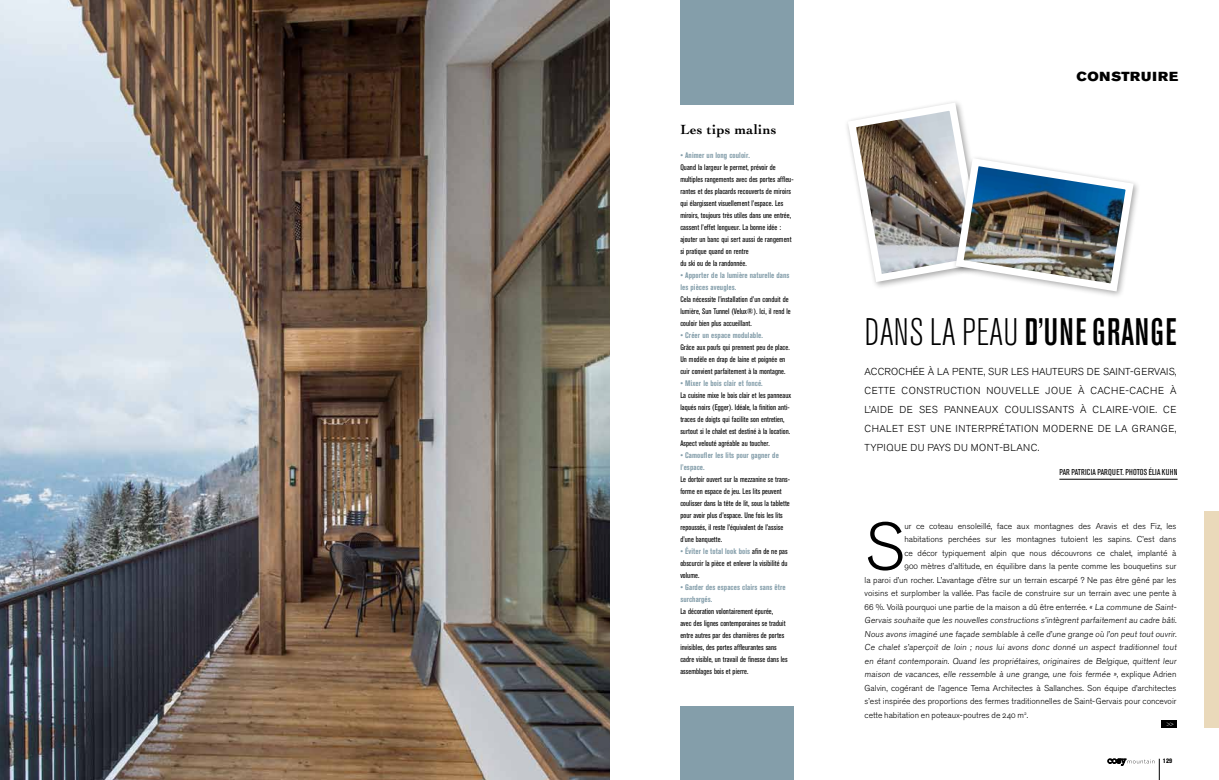
<style>
.page{position:relative;width:1219px;height:780px;background:#fff}
.page>*{position:absolute;margin:0;border:0;box-sizing:border-box;transform-origin:0 0}
.t1{font:65.9px "Akzidenz Grotesk BE Light Os F";color:#000}
.t2{font:500 condensed 38px "Akzidenz Grotesk BE";color:#000}
.t3{font:700 14px "Cochin";letter-spacing:.025em;color:#000}
.t4{font:13px "Akzidenz Grotesk BE Super";letter-spacing:.05em;color:#000;scale:1.08 1}
.t5{font:10px "Akzidenz Grotesk BE Light Os F";letter-spacing:.05em;color:#000}
.t6{font:8.5px "Akzidenz Grotesk BE Light Os F";color:#000}
.t7{font:condensed 8.5px "Akzidenz Grotesk BE";letter-spacing:.02em;color:#000}
.t8{font:condensed 8px/12px "Akzidenz Grotesk BE";letter-spacing:.01em;color:#000}
.t9{font:700 condensed 8px/12px "Akzidenz Grotesk BE";letter-spacing:.01em;color:#849eaa}
.t10{font:800 condensed 6.3px "Akzidenz Grotesk BE";color:#000}
.t11{font:5px "Akzidenz Grotesk BE Light Os F";color:#fff}
.s1{color:#849eaa}
.s2{font-weight:700;color:#849eaa}
.s3{font-weight:300}
</style>
<div class="page">
<svg style="left:1108px;top:758px;width:52px;height:22px"></svg>
<hr style="left:1059px;top:479px;width:118px;height:1px;background:#000">
<img style="left:0;top:0;width:609px;height:780px">
<div style="left:680px;top:706px;width:114px;height:74px;background:#849eaa"></div>
<div style="left:680px;top:0;width:114px;height:105px;background:#849eaa"></div>
<div style="left:1160px;top:720px;width:16px;height:7px;background:#000"></div>
<div style="left:1205px;top:510px;width:14px;height:217px;background:#ead9ba"></div>
<img style="left:847px;top:102px;width:291px;height:193px">
<h3 class="t3" style="left:680px;top:121px;width:98px">Les tips malins</h3>
<p class="t8" style="left:680px;top:149px;width:115px"><span class="s1">•</span> <span class="s2">Animer un long couloir.<br></span>Quand la largeur le permet, prévoir de multiples rangements avec des portes affleu&shy;rantes et des placards recouverts de miroirs qui élargissent visuellement l’espace. Les miroirs, toujours très utiles dans une entrée, cassent l’effet longueur. La bonne idée : ajouter un banc qui sert aussi de rangement si pratique quand on rentre<br>du ski ou de la randonnée.</p>
<p class="t9" style="left:680px;top:269px;width:111px">• Apporter de la lumière naturelle dans les pièces aveugles.</p>
<p class="t8" style="left:680px;top:293px;width:112px">Cela nécessite l’installation d’un conduit de lumière, Sun Tunnel (Velux®). Ici, il rend le couloir bien plus accueillant.</p>
<p class="t9" style="left:680px;top:329px;width:84px">• Créer un espace modulable.</p>
<p class="t8" style="left:680px;top:341px;width:111px">Grâce aux poufs qui prennent peu de place.<br>Un modèle en drap de laine et poignée en cuir convient parfaitement à la montagne.</p>
<p class="t9" style="left:680px;top:377px;width:84px">• Mixer le bois clair et foncé.</p>
<p class="t8" style="left:680px;top:389px;width:112px">La cuisine mixe le bois clair et les panneaux laqués noirs (Egger). Idéale, la finition anti&shy;traces de doigts qui facilite son entretien, surtout si le chalet est destiné à la location.<br>Aspect velouté agréable au toucher.</p>
<p class="t9" style="left:680px;top:449px;width:100px">• Camoufler les lits pour gagner de l’espace.</p>
<p class="t8" style="left:680px;top:473px;width:111px">Le dortoir ouvert sur la mezzanine se trans&shy;forme en espace de jeu. Les lits peuvent coulisser dans la tête de lit, sous la tablette pour avoir plus d’espace. Une fois les lits repoussés, il reste l’équivalent de l’assise d’une banquette.</p>
<p class="t8" style="left:680px;top:545px;width:109px;text-align:justify"><span class="s2">• Éviter le total look bois</span> afin de ne pas obscurcir la pièce et enlever la visibilité du volume.</p>
<p class="t9" style="left:680px;top:581px;width:107px">• Garder des espaces clairs sans être surchargés.</p>
<p class="t8" style="left:680px;top:605px;width:109px">La décoration volontairement épurée,<br>avec des lignes contemporaines se traduit entre autres par des charnières de portes invisibles, des portes affleurantes sans cadre visible, un travail de finesse dans les assemblages bois et pierre.</p>
<h3 class="t4" style="left:1076px;top:69px;width:96px">CONSTRUIRE</h3>
<h2 class="t2" style="left:865px;top:310px;width:313px"><span class="s3">DANS LA PEAU</span> D’UN E GRANGE</h2>
<p class="t5" style="left:865px;top:366px;width:14px">Accrochée</p>
<p class="t5" style="left:928px;top:366px;width:32px">àla pente</p>
<p class="t5" style="left:984px;top:366px;width:13px">, sur</p>
<p class="t5" style="left:1011px;top:366px;width:7px">les</p>
<p class="t5" style="left:1032px;top:366px;width:8px">hauteurs</p>
<p class="t5" style="left:1087px;top:366px;width:29px">de Saint</p>
<p class="t5" style="left:1130px;top:366px;width:18px">-Gervais</p>
<p class="t5" style="left:1175px;top:366px;width:3px">,</p>
<p class="t5" style="left:865px;top:385px;width:8px">cette</p>
<p class="t5" style="left:902px;top:385px;width:8px">construction</p>
<p class="t5" style="left:986px;top:385px;width:8px">nouvelle</p>
<p class="t5" style="left:1046px;top:385px;width:8px">joue</p>
<p class="t5" style="left:1078px;top:385px;width:21px">à cache</p>
<p class="t5" style="left:1125px;top:385px;width:12px">-cache</p>
<p class="t5" style="left:1170px;top:385px;width:6px">à</p>
<p class="t5" style="left:865px;top:404px;width:13px">l’aide</p>
<p class="t5" style="left:900px;top:404px;width:8px">de</p>
<p class="t5" style="left:919px;top:404px;width:8px">ses</p>
<p class="t5" style="left:944px;top:404px;width:8px">panneaux</p>
<p class="t5" style="left:1005px;top:404px;width:8px">coulissants</p>
<p class="t5" style="left:1080px;top:404px;width:20px">à claire</p>
<p class="t5" style="left:1129px;top:404px;width:11px">-voie</p>
<p class="t5" style="left:1155px;top:404px;width:21px">. Ce</p>
<p class="t5" style="left:865px;top:423px;width:8px">chalet</p>
<p class="t5" style="left:908px;top:423px;width:7px">est</p>
<p class="t5" style="left:930px;top:423px;width:8px">une</p>
<p class="t5" style="left:955px;top:423px;width:7px">interprétation</p>
<p class="t5" style="left:1043px;top:423px;width:9px">moderne</p>
<p class="t5" style="left:1098px;top:423px;width:42px">delagrange</p>
<p class="t5" style="left:1175px;top:423px;width:3px">,</p>
<p class="t5" style="left:865px;top:442px;width:8px">typique</p>
<p class="t5" style="left:910px;top:442px;width:24px">du pays</p>
<p class="t5" style="left:954px;top:442px;width:34px">du Mont</p>
<p class="t5" style="left:999px;top:442px;width:19px">-Blanc</p>
<p class="t5" style="left:1038px;top:442px;width:3px">.</p>
<p class="t7" style="left:1059px;top:467px;width:120px">PAR PATRICIA PARQUET. PHOTOS ÉLIA KUHN</p>
<h1 class="t1" style="left:865px;top:509px;width:41px">S</h1>
<p class="t6" style="left:904px;top:521px;width:274px">ur ce coteau ensoleillé, face aux montagnes des Aravis et des Fiz, les</p>
<p class="t6" style="left:904px;top:534px;width:274px">habitations perchées sur les montagnes tutoient les sapins. C’est dans</p>
<p class="t6" style="left:904px;top:548px;width:274px">ce décor typiquement alpin que nous découvrons ce chalet, implanté à</p>
<p class="t6" style="left:904px;top:561px;width:273px">900 mètres d’altitude, en équilibre dans la pente comme les bouquetins sur</p>
<p class="t6" style="left:865px;top:575px;width:313px">la paroi d’un rocher. L’avantage d’être sur un terrain escarpé ? Ne pas être gêné par les</p>
<p class="t6" style="left:865px;top:588px;width:313px">voisins et surplomber la vallée. Pas facile de construire sur un terrain avec une pente à</p>
<p class="t6" style="left:865px;top:602px;width:315px">66 %. Voilà pourquoi une partie de la maison a dû être enterrée. « La commune de Saint-</p>
<p class="t6" style="left:865px;top:615px;width:315px">Gervais souhaite que les nouvelles constructions s’intègrent parfaitement au cadre bâti.</p>
<p class="t6" style="left:865px;top:629px;width:315px">Nous avons imaginé une façade semblable à celle d’une grange où l’on peut tout ouvrir.</p>
<p class="t6" style="left:865px;top:642px;width:315px">Ce chalet s’aperçoit de loin ; nous lui avons donc donné un aspect traditionnel tout</p>
<p class="t6" style="left:865px;top:656px;width:315px">en étant contemporain. Quand les propriétaires, originaires de Belgique, quittent leur</p>
<p class="t6" style="left:865px;top:669px;width:313px">maison de vacances, elle ressemble à une grange, une fois fermée », explique Adrien</p>
<p class="t6" style="left:865px;top:683px;width:313px">Galvin, cogérant de l’agence Tema Architectes à Sallanches. Son équipe d’architectes</p>
<p class="t6" style="left:865px;top:696px;width:313px">s’est inspirée des proportions des fermes traditionnelles de Saint-Gervais pour concevoir</p>
<p class="t6" style="left:865px;top:710px;width:165px">cette habitation en poteaux-poutres de 240 m<sup>2</sup>.</p>
<p class="t11" style="left:1167px;top:721px;width:8px">&gt;&gt;</p>
<p class="t10" style="left:1163px;top:757px;width:11px">129</p>
</div>
